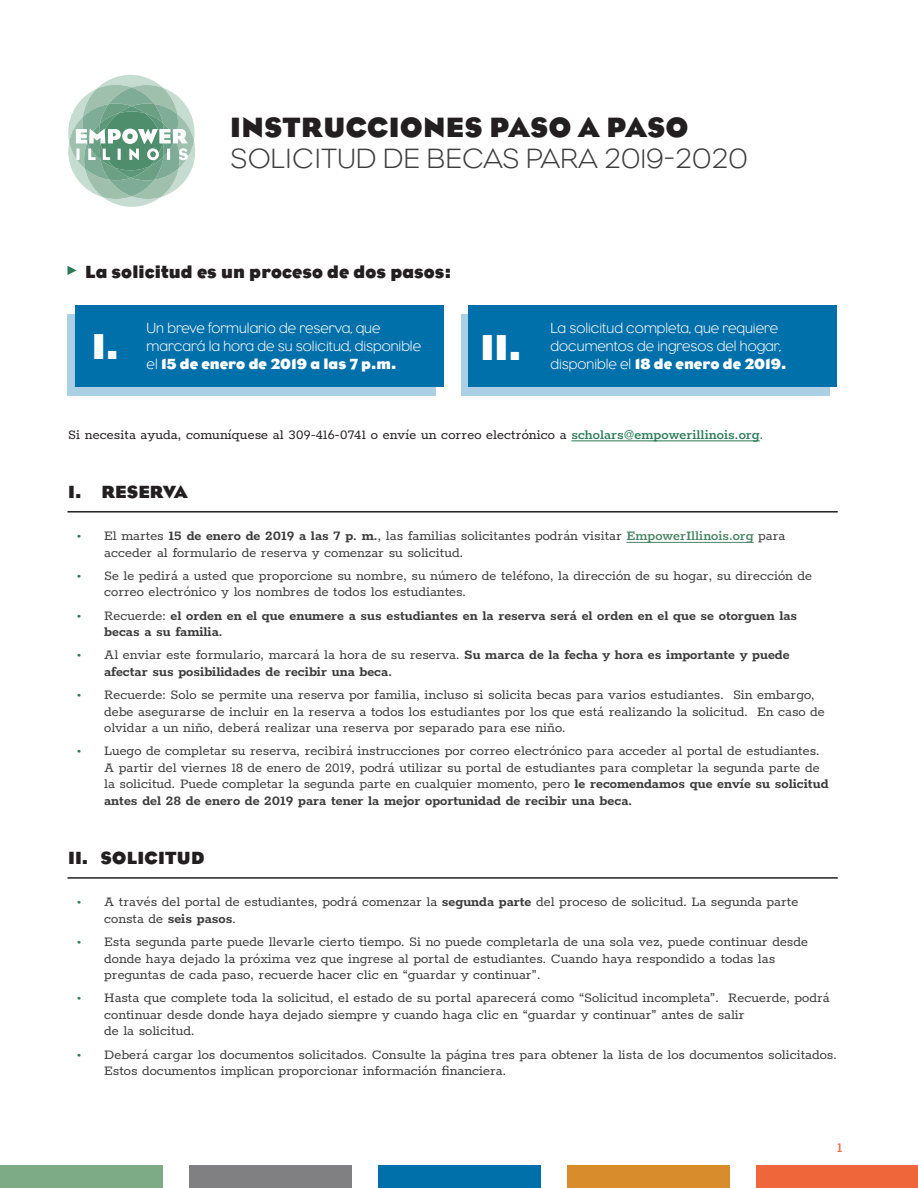
<style>
.page{position:relative;width:918px;height:1188px;background:#fff}
.page>*{position:absolute;margin:0;border:0;box-sizing:border-box;transform-origin:0 0}
.t1{font:700 36.75px "Eagle";color:#fff}
.t2{font:300 28.5px "Eagle";letter-spacing:.015em;color:#3e3e3f}
.t3{font:700 28.5px "Eagle";letter-spacing:.015em;color:#231f20}
.t4{font:700 18px "Eagle";letter-spacing:.005em;color:#231f20}
.t5{font:15px/16.5px "Rokkitt";color:#3e3e3f}
.t6{font:700 15px/16.5px "Rokkitt";color:#3e3e3f}
.t7{font:300 15px/18px "Eagle";color:#fff}
.t8{font:15px "Rokkitt";letter-spacing:.005em;color:#231f20}
.t9{font:500 15px "Rokkitt";color:#f0663b}
.s1{font-weight:700}
.s2{font-weight:600;color:#2b7b55}
.s3{color:#2b7b55}
.s4{font-weight:600;color:#488461}
.s5{font-weight:400;color:#2b7b55}
.s6{font-weight:400}
</style>
<div class="page">
<div style="left:0;top:1166px;width:162px;height:22px;background:#7dab85"></div>
<div style="left:189px;top:1166px;width:163px;height:22px;background:#808082"></div>
<div style="left:378px;top:1166px;width:163px;height:22px;background:#0070ab"></div>
<div style="left:567px;top:1166px;width:163px;height:22px;background:#d98c2b"></div>
<div style="left:757px;top:1166px;width:161px;height:22px;background:#f0663b"></div>
<div style="left:68px;top:314px;width:368px;height:82px;background:#abcfe3"></div>
<div style="left:75px;top:305px;width:368px;height:82px;background:#0070ab"></div>
<div style="left:461px;top:314px;width:368px;height:82px;background:#abcfe3"></div>
<div style="left:469px;top:305px;width:368px;height:82px;background:#0070ab"></div>
<svg style="left:68px;top:75px;width:127px;height:132px"></svg>
<svg style="left:68px;top:266px;width:9px;height:9px"></svg>
<hr style="left:68px;top:511px;width:770px;height:2px;background:#231f20">
<hr style="left:571px;top:440px;width:189px;height:1px;background:#2b7b55">
<hr style="left:627px;top:542px;width:127px;height:1px;background:#488461">
<hr style="left:68px;top:877px;width:770px;height:2px;background:#231f20">
<p class="t3" style="left:230px;top:111px;width:460px">INSTRUCCIONES PASO A PASO</p>
<p class="t2" style="left:230px;top:142px;width:519px">SOLICITUD DE BECAS PARA 2019-2020</p>
<p class="t4" style="left:85px;top:262px;width:367px">La solicitud es un proceso de dos pasos:</p>
<p class="t1" style="left:92px;top:326px;width:28px">I.</p>
<p class="t7" style="left:147px;top:319px;width:276px">Un breve formulario de reserva, que marcará la hora de su solicitud, disponible el <span class="s1">15 de enero de 2019 a las 7 p.m.</span></p>
<p class="t7" style="left:551px;top:319px;width:237px">La solicitud completa, que requiere documentos de ingresos del hogar, disponible el <span class="s1">18 de enero de 2019.</span></p>
<p class="t1" style="left:481px;top:327px;width:42px">II.</p>
<p class="t8" style="left:68px;top:424px;width:697px">Si necesita ayuda, comuníquese al 309-416-0741 o envíe un correo electrónico a <span class="s2">scholars@empowerillinois.org</span><span class="s3">.</span></p>
<p class="t4" style="left:68px;top:482px;width:121px">I. RESERVA</p>
<p class="t5" style="left:104px;top:527px;width:683px;text-indent:-27px"><span class="s3">•</span> El martes <span class="s1">15 de enero de 2019 a las 7 p. m.</span>, las familias solicitantes podrán visitar <span class="s4">EmpowerIllinois.org</span> para acceder al formulario de reserva y comenzar su solicitud.</p>
<p class="t5" style="left:104px;top:566px;width:709px;text-indent:-27px"><span class="s3">•</span> Se le pedirá a usted que proporcione su nombre, su número de teléfono, la dirección de su hogar, su dirección de correo electrónico y los nombres de todos los estudiantes.</p>
<p class="t6" style="left:104px;top:606px;width:695px;text-indent:-27px"><span class="s5">•</span> <span class="s6">Recuerde:</span> el orden en el que enumere a sus estudiantes en la reserva será el orden en el que se otorguen las becas a su familia.</p>
<p class="t6" style="left:104px;top:646px;width:687px;text-indent:-27px"><span class="s5">•</span> <span class="s6">Al enviar este formulario, marcará la hora de su reserva.</span> Su marca de la fecha y hora es importante y puede afectar sus posibilidades de recibir una beca.</p>
<p class="t5" style="left:104px;top:686px;width:722px;text-indent:-27px"><span class="s3">•</span> Recuerde: Solo se permite una reserva por familia, incluso si solicita becas para varios estudiantes. Sin embargo, debe asegurarse de incluir en la reserva a todos los estudiantes por los que está realizando la solicitud. En caso de olvidar a un niño, deberá realizar una reserva por separado para ese niño.</p>
<p class="t5" style="left:104px;top:742px;width:726px;text-indent:-27px"><span class="s3">•</span> Luego de completar su reserva, recibirá instrucciones por correo electrónico para acceder al portal de estudiantes.<br>A partir del viernes 18 de enero de 2019, podrá utilizar su portal de estudiantes para completar la segunda parte de la solicitud. Puede completar la segunda parte en cualquier momento, pero <span class="s1">le recomendamos que envíe su solicitud antes del 28 de enero de 2019 para tener la mejor oportunidad de recibir una beca.</span></p>
<p class="t4" style="left:68px;top:848px;width:138px">II. SOLICITUD</p>
<p class="t5" style="left:104px;top:893px;width:696px;text-indent:-27px"><span class="s3">•</span> A través del portal de estudiantes, podrá comenzar la <span class="s1">segunda parte</span> del proceso de solicitud. La segunda parte consta de <span class="s1">seis pasos</span>.</p>
<p class="t5" style="left:104px;top:932px;width:705px;text-indent:-27px"><span class="s3">•</span> Esta segunda parte puede llevarle cierto tiempo. Si no puede completarla de una sola vez, puede continuar desde donde haya dejado la próxima vez que ingrese al portal de estudiantes. Cuando haya respondido a todas las preguntas de cada paso, recuerde hacer clic en “guardar y continuar”.</p>
<p class="t5" style="left:104px;top:989px;width:727px;text-indent:-27px"><span class="s3">•</span> Hasta que complete toda la solicitud, el estado de su portal aparecerá como “Solicitud incompleta”. Recuerde, podrá continuar desde donde haya dejado siempre y cuando haga clic en “guardar y continuar” antes de salir<br>de la solicitud.</p>
<p class="t5" style="left:104px;top:1045px;width:734px;text-indent:-27px"><span class="s3">•</span> Deberá cargar los documentos solicitados. Consulte la página tres para obtener la lista de los documentos solicitados.<br>Estos documentos implican proporcionar información financiera.</p>
<p class="t9" style="left:837px;top:1138px;width:7px">1</p>
</div>
